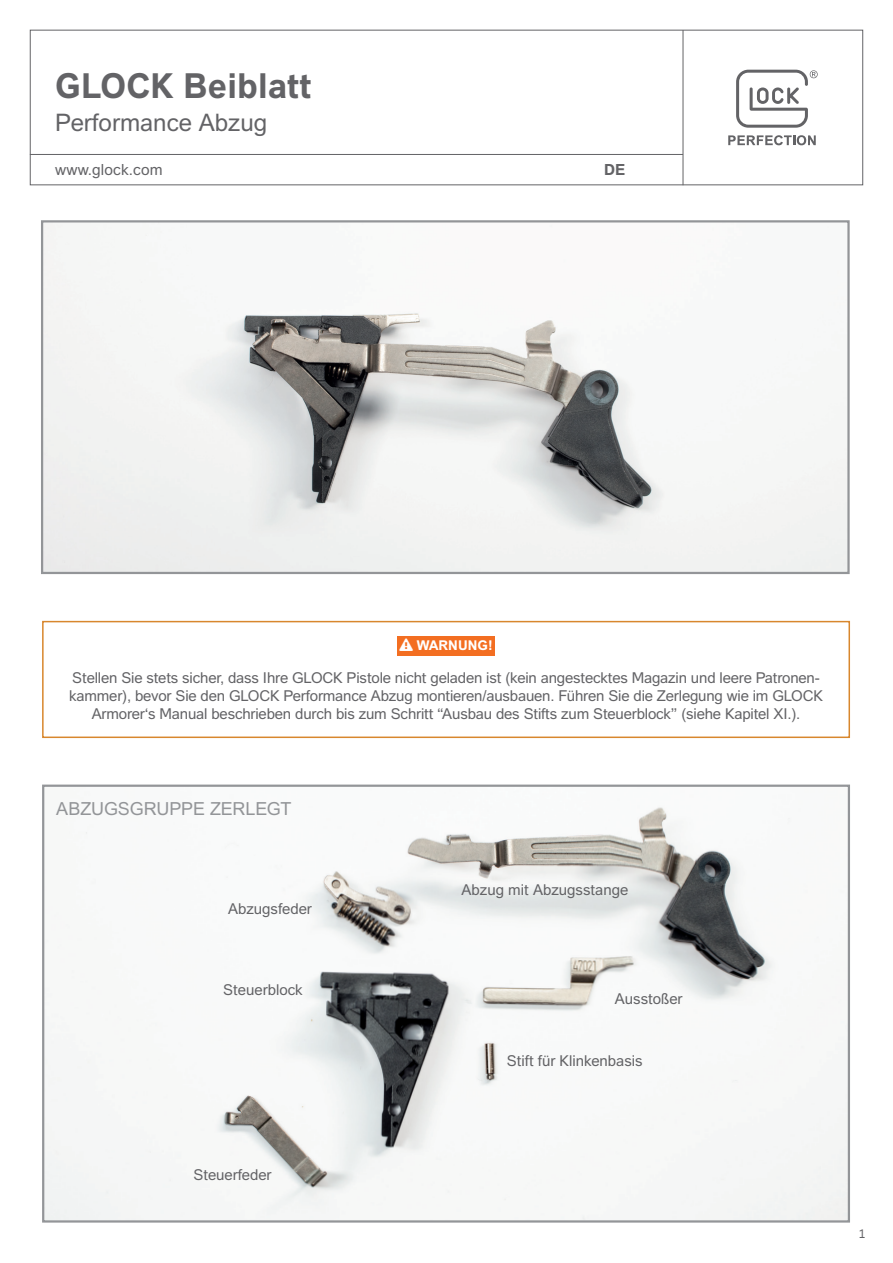
<style>
.page{position:relative;width:893px;height:1263px;background:#fff}
.page>*{position:absolute;margin:0;border:0;box-sizing:border-box;transform-origin:0 0}
.t1{font:700 34.5px "GLOCK Sans";letter-spacing:.01em;color:#636366;scale:.95 1}
.t2{font:24.15px "GLOCK Sans";color:#636366}
.t3{font:18px "GLOCK Sans";letter-spacing:-.01em;color:#939598}
.t4{font:15.3px "GLOCK Sans";letter-spacing:.01em;color:#636366}
.t5{font:700 15.3px "GLOCK Sans";color:#636366}
.t6{font:15px/18px "GLOCK Sans";letter-spacing:-.01em;color:#636366;text-align:center}
.t7{font:700 13.5px "GLOCK Sans";color:#fff}
.t8{font:12px "GLOCK Sans";color:#636366}
</style>
<div class="page">
<div style="left:30px;top:30px;width:833px;height:155px;border:1px solid #636366"></div>
<hr style="left:30px;top:154px;width:653px;height:1px;background:#636366">
<hr style="left:683px;top:30px;width:1px;height:155px;background:#636366">
<svg style="left:728px;top:135px;width:88px;height:10px"></svg>
<svg style="left:736px;top:70px;width:82px;height:58px"></svg>
<img style="left:44px;top:223px;width:803px;height:348px">
<div style="left:41px;top:220px;width:809px;height:354px;border:2px solid #939598"></div>
<img style="left:45px;top:807px;width:802px;height:412px">
<div style="left:42px;top:784px;width:808px;height:438px;border:2px solid #939598"></div>
<div style="left:397px;top:636px;width:98px;height:20px;background:#f36e21"></div>
<div style="left:42px;top:621px;width:808px;height:117px;border:2px solid #d8872d"></div>
<h1 class="t1" style="left:55px;top:65px;width:271px">GLOCK Beiblatt</h1>
<h2 class="t2" style="left:55px;top:108px;width:213px">Performance Abzug</h2>
<p class="t4" style="left:55px;top:161px;width:109px">www.glock.com</p>
<p class="t5" style="left:604px;top:161px;width:23px">DE</p>
<p class="t7" style="left:399px;top:637px;width:95px">❑ WARNUNG!</p>
<p class="t6" style="left:69px;top:668px;width:755px">Stellen Sie stets sicher, dass Ihre GLOCK Pistole nicht geladen ist (kein angestecktes Magazin und leere Patronen&shy;kammer), bevor Sie den GLOCK Performance Abzug montieren/ausbauen. Führen Sie die Zerlegung wie im GLOCK<br>Armorer‘s Manual beschrieben durch bis zum Schritt “Ausbau des Stifts zum Steuerblock” (siehe Kapitel XI.).</p>
<p class="t3" style="left:56px;top:799px;width:237px">ABZUGSGRUPPE ZERLEGT</p>
<p class="t6" style="left:228px;top:899px;width:85px">Abzugsfeder</p>
<p class="t6" style="left:223px;top:981px;width:81px">Steuerblock</p>
<p class="t6" style="left:462px;top:881px;width:168px">Abzug mit Abzugsstange</p>
<p class="t6" style="left:615px;top:989px;width:69px">Ausstoßer</p>
<p class="t6" style="left:507px;top:1052px;width:137px">Stift für Klinkenbasis</p>
<p class="t6" style="left:193px;top:1166px;width:80px">Steuerfeder</p>
<p class="t8" style="left:859px;top:1226px;width:9px">1</p>
</div>
